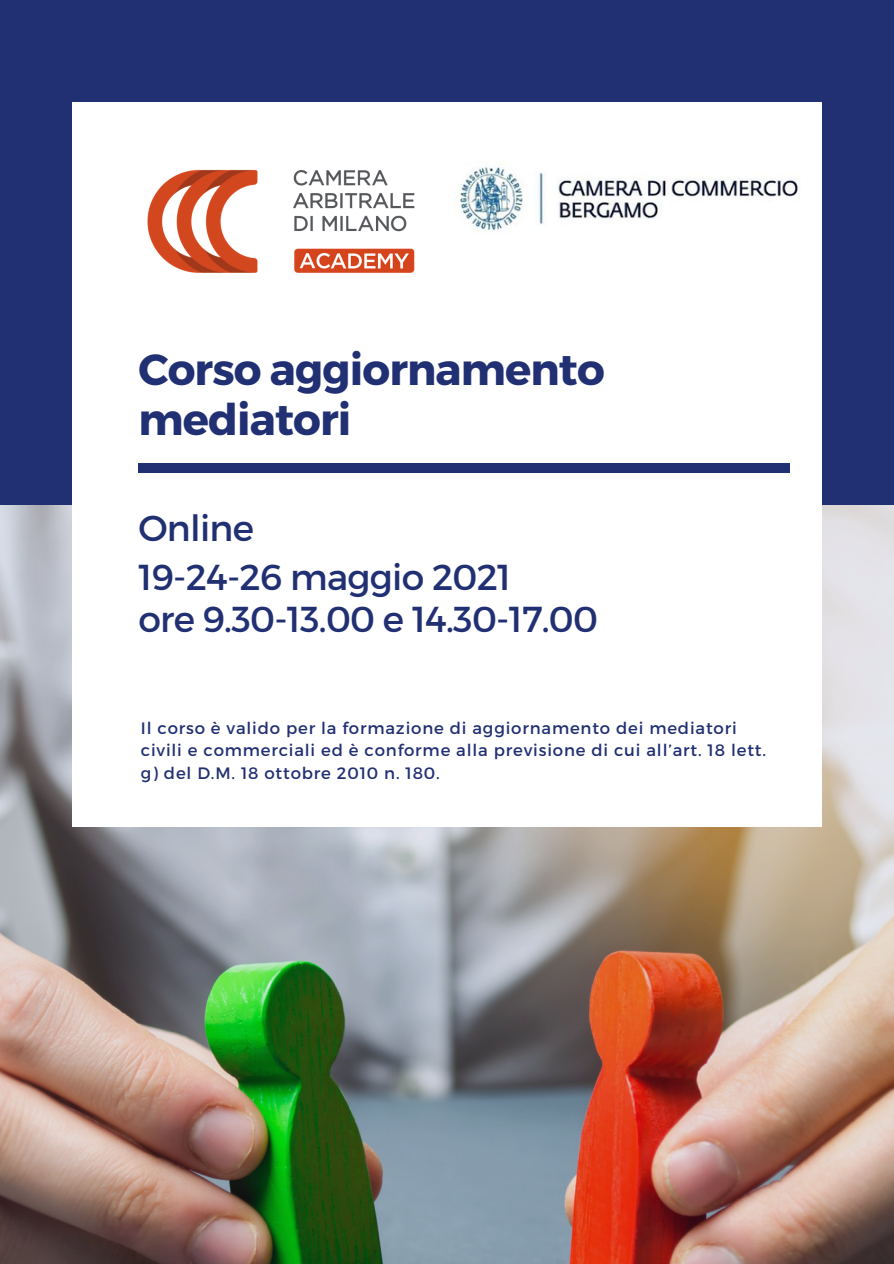
<style>
.page{position:relative;width:894px;height:1264px;background:#fff}
.page>*{position:absolute;margin:0;border:0;box-sizing:border-box;transform-origin:0 0}
.t1{font:700 43.5px/49.5px "Montserrat";letter-spacing:-.02em;color:#212f73}
.t2{font:36px "Montserrat";letter-spacing:-.02em;color:#212f73}
.t3{font:16.5px/22.5px "Montserrat";letter-spacing:.05em;color:#212f73}
</style>
<div class="page">
<div style="left:0;top:0;width:893px;height:1263px;background:#212f73"></div>
<img style="left:0;top:505px;width:893px;height:758px">
<div style="left:72px;top:102px;width:749px;height:724px;background:#fff"></div>
<img style="left:454px;top:167px;width:345px;height:64px">
<img style="left:147px;top:169px;width:268px;height:104px">
<div style="left:138px;top:463px;width:651px;height:9px;background:#212f73"></div>
<p class="t1" style="left:138px;top:343px;width:467px">Corso aggiornamento mediatori</p>
<p class="t2" style="left:138px;top:505px;width:117px">Online</p>
<p class="t2" style="left:138px;top:553px;width:374px">19-24-26 maggio 2021</p>
<p class="t2" style="left:138px;top:595px;width:461px">ore 9.30-13.00 e 14.30-17.00</p>
<p class="t3" style="left:141px;top:715px;width:626px">Il corso è valido per la formazione di aggiornamento dei mediatori civili e commerciali ed è conforme alla previsione di cui all’art. 18 lett. g) del D.M. 18 ottobre 2010 n. 180.</p>
</div>
